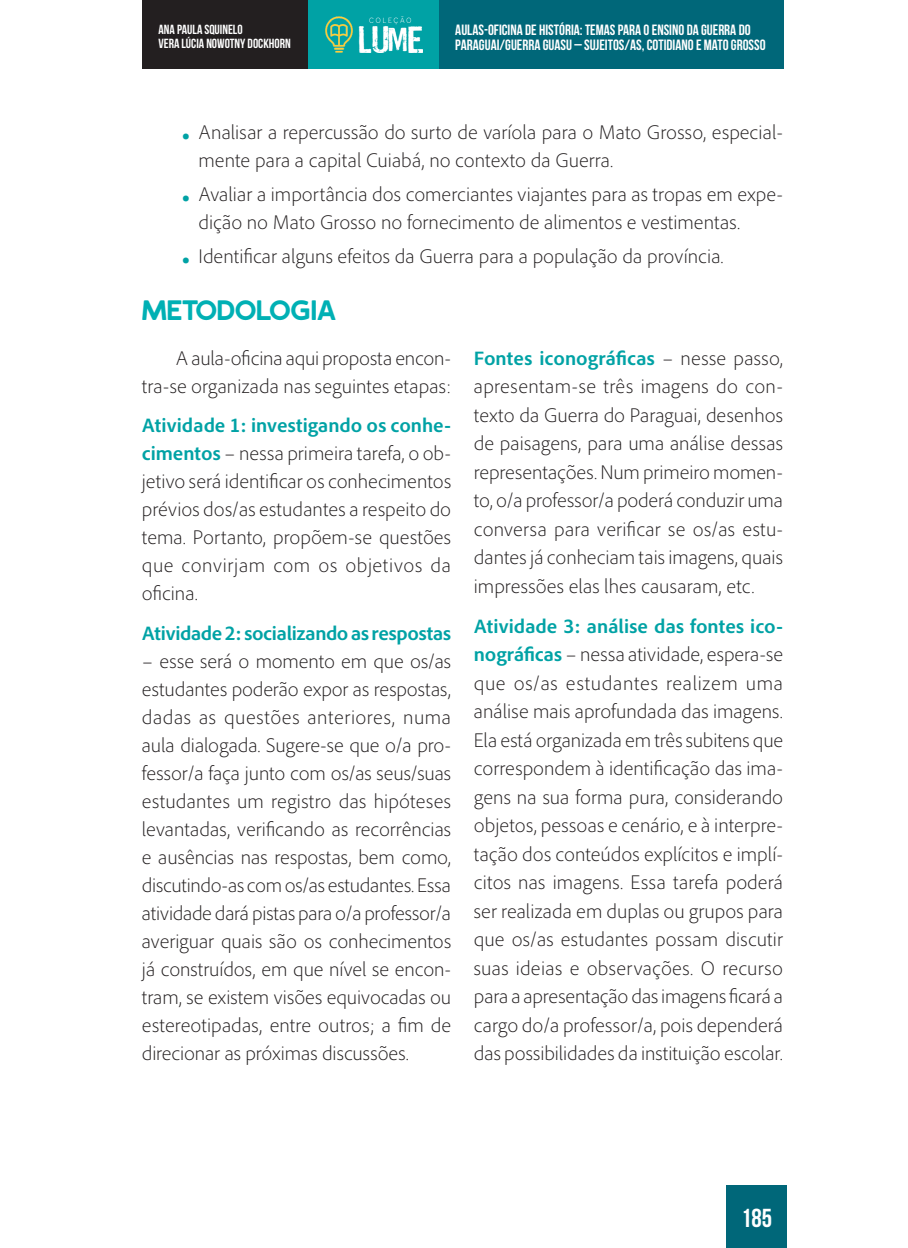
<style>
.page{position:relative;width:908px;height:1248px;background:#fff}
.page>*{position:absolute;margin:0;border:0;box-sizing:border-box;transform-origin:0 0}
.t1{font:700 28px "Auro";color:#00b0b4}
.t2{font:700 26px "Bebas Neue";color:#fff}
.t3{font:300 20px/28px "Adobe Clean";color:#231f20;text-align:justify}
.t4{font:700 20px "Adobe Clean";letter-spacing:-.015em;color:#00a2a5}
.t5{font:700 14.8px/14.8px "Bebas Neue";color:#fff}
.t6{font:13.2px/13.2px "Bebas Neue";color:#fff}
.s1{font-weight:700;font-size:38px;color:#00a2a5}
.s2{font-weight:700;color:#00a2a5}
</style>
<div class="page">
<div style="left:142px;top:0;width:167px;height:68px;background:#231f20"></div>
<div style="left:308px;top:0;width:167px;height:68px;background:#00a2a5"></div>
<div style="left:439px;top:0;width:344px;height:68px;background:#006779"></div>
<img style="left:325px;top:17px;width:97px;height:35px">
<div style="left:726px;top:1185px;width:60px;height:62px;background:#006779"></div>
<p class="t6" style="left:158px;top:23px;width:134px">ANA PAULA SQUINELO<br>VERA LÚCIA NOWOTNY DOCKHORN</p>
<p class="t5" style="left:455px;top:23px;width:312px">AULAS-OFICINA DE HISTÓRIA: TEMAS PARA O ENSINO DA GUERRA DO<br>PARAGUAI/GUERRA GUASU – SUJEITOS/AS, COTIDIANO E MATO GROSSO</p>
<p class="t3" style="left:198px;top:118px;width:585px;text-indent:-17px"><span class="s1">.</span> Analisar a repercussão do surto de varíola para o Mato Grosso, especial&shy;mente para a capital Cuiabá, no contexto da Guerra.</p>
<p class="t3" style="left:198px;top:180px;width:585px;text-indent:-17px"><span class="s1">.</span> Avaliar a importância dos comerciantes viajantes para as tropas em expe&shy;dição no Mato Grosso no fornecimento de alimentos e vestimentas.</p>
<p class="t3" style="left:181px;top:242px;width:543px"><span class="s1">.</span> Identificar alguns efeitos da Guerra para a população da província.</p>
<h1 class="t1" style="left:142px;top:292px;width:196px">METODOLOGIA</h1>
<p class="t3" style="left:142px;top:343px;width:311px;text-align:right">A aula-oficina aqui proposta encon&shy;tra-se organizada nas seguintes etapas:</p>
<p class="t3" style="left:142px;top:411px;width:311px"><span class="s2">Atividade 1: investigando os conhe&shy;cimentos</span> – nessa primeira tarefa, o ob&shy;jetivo será identificar os conhecimentos prévios dos/as estudantes a respeito do tema. Portanto, propõem-se questões que convirjam com os objetivos da oficina.</p>
<p class="t4" style="left:142px;top:620px;width:310px">Atividade 2: socializando as respostas</p>
<p class="t3" style="left:142px;top:646px;width:311px">– esse será o momento em que os/as estudantes poderão expor as respostas, dadas as questões anteriores, numa aula dialogada. Sugere-se que o/a pro&shy;fessor/a faça junto com os/as seus/suas estudantes um registro das hipóteses levantadas, verificando as recorrências e ausências nas respostas, bem como, discutindo-as com os/as estudantes. Essa atividade dará pistas para o/a professor/a averiguar quais são os conhecimentos já construídos, em que nível se encon&shy;tram, se existem visões equivocadas ou estereotipadas, entre outros; a fim de direcionar as próximas discussões.</p>
<p class="t3" style="left:473px;top:343px;width:311px;line-height:28.6px"><span class="s2">Fontes iconográficas</span> – nesse passo, apresentam-se três imagens do con&shy;texto da Guerra do Paraguai, desenhos de paisagens, para uma análise dessas representações. Num primeiro momen&shy;to, o/a professor/a poderá conduzir uma conversa para verificar se os/as estu&shy;dantes já conheciam tais imagens, quais impressões elas lhes causaram, etc.</p>
<p class="t3" style="left:473px;top:611px;width:311px"><span class="s2">Atividade 3: análise das fontes ico&shy;nográficas</span> – nessa atividade, espera-se que os/as estudantes realizem uma análise mais aprofundada das imagens.<br>Ela está organizada em três subitens que correspondem à identificação das ima&shy;gens na sua forma pura, considerando objetos, pessoas e cenário, e à interpre&shy;tação dos conteúdos explícitos e implí&shy;citos nas imagens. Essa tarefa poderá ser realizada em duplas ou grupos para que os/as estudantes possam discutir suas ideias e observações. O recurso para a apresentação das imagens ficará a cargo do/a professor/a, pois dependerá das possibilidades da instituição escolar.</p>
<h2 class="t2" style="left:740px;top:1203px;width:32px">185</h2>
</div>
